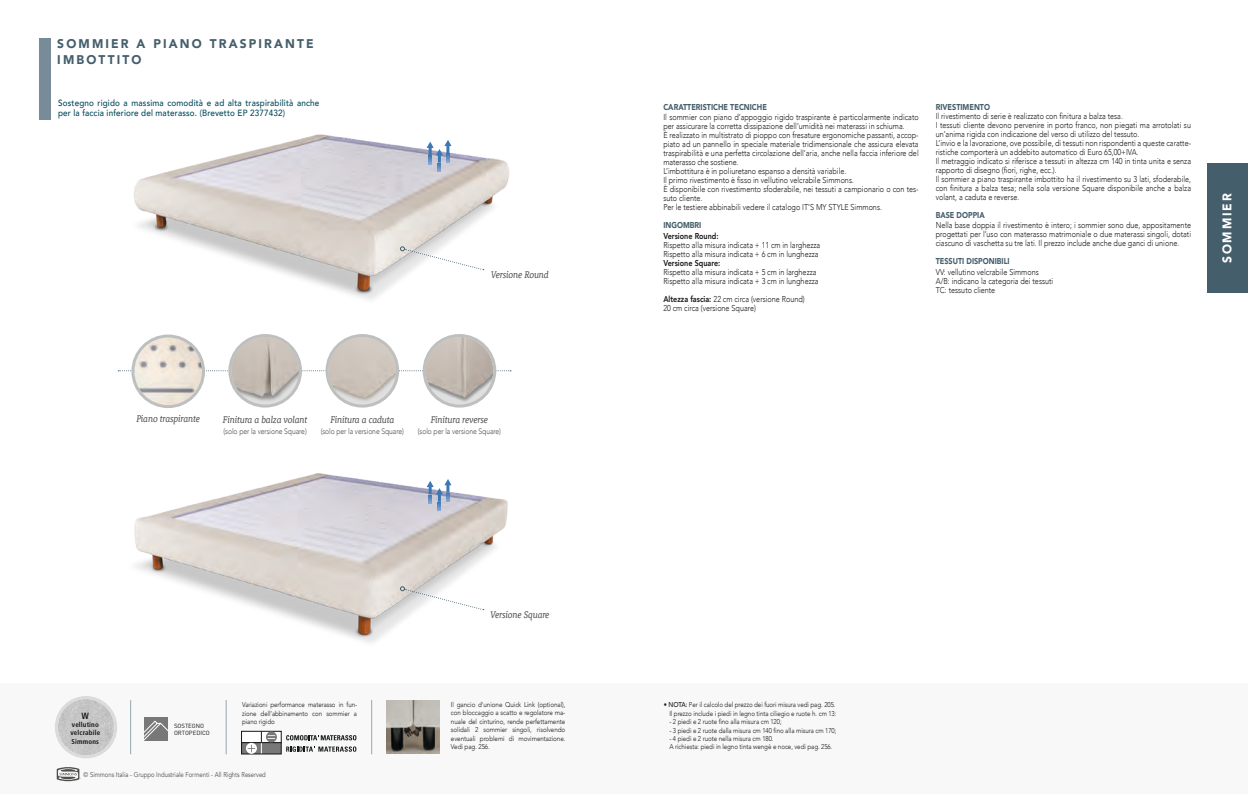
<style>
.page{position:relative;width:1248px;height:794px;background:#fff}
.page>*{position:absolute;margin:0;border:0;box-sizing:border-box;transform-origin:0 0}
.t1{font:900 12.6px/16px "Avenir";letter-spacing:.18em;color:#445e6b;scale:.95 1}
.t2{font:900 12.6px "Avenir";letter-spacing:.16em;color:#fff;scale:.95 1}
.t3{font:italic 10px "Rooney";letter-spacing:-.01em;color:#4e4e4d;scale:.85 1}
.t4{font:500 9px/10px "Avenir";letter-spacing:.02em;color:#03495b;scale:.9 1}
.t5{font:700 condensed 9px "Frutiger";color:#151616}
.t6{font:300 8.5px/9px "Avenir";color:#151616;scale:.85 1}
.t7{font:900 8.5px "Avenir";color:#445e6b;scale:.85 1}
.t8{font:800 8.5px "Avenir";color:#151616;scale:.85 1}
.t9{font:300 8px "Avenir";letter-spacing:-.01em;color:#4e4e4d;scale:.85 1}
.t10{font:300 7px/8.4px "Avenir";letter-spacing:-.01em;color:#151616;text-align:right;scale:.89 1}
.t11{font:300 7px/8.4px "Avenir";letter-spacing:-.01em;color:#151616;text-align:justify;scale:.9 1}
.t12{font:300 7px/8.4px "Avenir";letter-spacing:-.01em;color:#151616;text-align:justify;scale:.88 1}
.t13{font:7px "Avenir";color:#4e4e4d;scale:.85 1}
.t14{font:700 condensed 7px/8.4px "Frutiger";letter-spacing:.02em;color:#151616}
.t15{font:6px/7.2px "DIN";color:#151616}
.s1{font-weight:800}
.s2{font-weight:400}
.s3{font-weight:500}
</style>
<div class="page">
<div style="left:0;top:683px;width:1247px;height:111px;background:#f8f8f8"></div>
<img style="left:134px;top:134px;width:376px;height:166px">
<img style="left:134px;top:473px;width:374px;height:170px">
<svg style="left:118px;top:370px;width:393px;height:1px"></svg>
<div style="left:131px;top:334px;width:74px;height:74px;border:3px solid #bebfbf;border-radius:50%"></div>
<div style="left:39px;top:38px;width:12px;height:81px;background:#778c98"></div>
<svg style="left:230px;top:335px;width:70px;height:71px"></svg>
<img style="left:231px;top:337px;width:68px;height:67px;border-radius:34px">
<div style="left:228px;top:334px;width:74px;height:73px;border:3px solid #bebfbf;border-radius:50%"></div>
<svg style="left:327px;top:335px;width:70px;height:71px"></svg>
<img style="left:328px;top:337px;width:68px;height:67px;border-radius:34px">
<div style="left:325px;top:334px;width:74px;height:73px;border:3px solid #bebfbf;border-radius:50%"></div>
<img style="left:426px;top:337px;width:67px;height:67px">
<div style="left:422px;top:334px;width:74px;height:73px;border:3px solid #bebfbf;border-radius:50%"></div>
<svg style="left:400px;top:586px;width:84px;height:24px"></svg>
<svg style="left:400px;top:246px;width:84px;height:25px"></svg>
<svg style="left:426px;top:479px;width:25px;height:32px"></svg>
<svg style="left:426px;top:140px;width:25px;height:32px"></svg>
<img style="left:386px;top:700px;width:53px;height:54px">
<svg style="left:286px;top:735px;width:70px;height:5px"></svg>
<svg style="left:286px;top:746px;width:70px;height:5px"></svg>
<div style="left:241px;top:731px;width:40px;height:11px;background:#fff"></div>
<div style="left:241px;top:731px;width:40px;height:11px;border:1px solid #151616"></div>
<div style="left:241px;top:742px;width:40px;height:12px;background:#777877"></div>
<svg style="left:261px;top:731px;width:1px;height:21px"></svg>
<div style="left:241px;top:742px;width:40px;height:12px;border:1px solid #151616"></div>
<svg style="left:246px;top:743px;width:11px;height:11px"></svg>
<svg style="left:266px;top:731px;width:11px;height:11px"></svg>
<svg style="left:268px;top:735px;width:7px;height:4px"></svg>
<svg style="left:248px;top:744px;width:7px;height:8px"></svg>
<div style="left:144px;top:717px;width:24px;height:23px;background:#777877"></div>
<svg style="left:144px;top:721px;width:24px;height:19px"></svg>
<hr style="left:130px;top:700px;width:1px;height:54px;background:#95a8b4">
<hr style="left:226px;top:700px;width:1px;height:54px;background:#95a8b4">
<hr style="left:371px;top:700px;width:1px;height:54px;background:#95a8b4">
<img style="left:58px;top:699px;width:56px;height:56px;border-radius:28px">
<div style="left:55px;top:696px;width:62px;height:62px;border:3px solid #dbdcdc;border-radius:50%"></div>
<img style="left:134px;top:337px;width:68px;height:68px;border-radius:34px">
<div style="left:1207px;top:163px;width:40px;height:130px;background:#445e6b"></div>
<svg style="left:57px;top:767px;width:24px;height:14px"></svg>
<h1 class="t1" style="left:57px;top:35px;width:271px">SOMMIER A PIANO TRASPIRANTE<br>IMBOTTITO</h1>
<p class="t4" style="left:58px;top:97px;width:292px">Sostegno rigido a massima comodità e ad alta traspirabilità anche per la faccia inferiore del materasso. (Brevetto EP 2377432)</p>
<p class="t3" style="left:490px;top:268px;width:70px">Versione Round</p>
<p class="t3" style="left:136px;top:412px;width:76px">Piano traspirante</p>
<p class="t3" style="left:223px;top:412px;width:101px">Finitura a balza volant</p>
<p class="t9" style="left:223px;top:426px;width:99px">(solo per la versione Square)</p>
<p class="t3" style="left:330px;top:412px;width:77px">Finitura a caduta</p>
<p class="t9" style="left:321px;top:426px;width:99px">(solo per la versione Square)</p>
<p class="t3" style="left:431px;top:412px;width:69px">Finitura reverse</p>
<p class="t9" style="left:418px;top:426px;width:99px">(solo per la versione Square)</p>
<p class="t5" style="left:82px;top:710px;width:9px">W</p>
<p class="t14" style="left:70px;top:720px;width:31px">vellutino velcrabile<br>Simmons</p>
<p class="t15" style="left:174px;top:722px;width:37px">SOSTEGNO<br>ORTOPEDICO</p>
<p class="t12" style="left:242px;top:700px;width:132px">Variazioni performance materasso in fun&shy;zione dell’abbinamento con sommier a piano rigido</p>
<p class="t13" style="left:84px;top:770px;width:216px">© Simmons Italia - Gruppo Industriale Formenti - All Rights Reserved</p>
<p class="t3" style="left:490px;top:607px;width:71px">Versione Square</p>
<p class="t11" style="left:451px;top:700px;width:129px">Il gancio d’unione Quick Link (optional), con bloccaggio a scatto e regolatore ma&shy;nuale del cinturino, rende perfettamente solidali 2 sommier singoli, risolvendo eventuali problemi di movimentazione.<br>Vedi pag. 256.</p>
<p class="t7" style="left:663px;top:100px;width:123px">CARATTERISTICHE TECNICHE</p>
<p class="t6" style="left:663px;top:113px;width:302px">Il sommier con piano d’appoggio rigido traspirante è particolarmente indicato per assicurare la corretta dissipazione dell’umidità nei materassi in schiuma.<br>È realizzato in multistrato di pioppo con fresature ergonomiche passanti, accop&shy;piato ad un pannello in speciale materiale tridimensionale che assicura elevata traspirabilità e una perfetta circolazione dell’aria, anche nella faccia inferiore del materasso che sostiene.<br>L’imbottitura è in poliuretano espanso a densità variabile.<br>Il primo rivestimento è fisso in vellutino velcrabile Simmons.<br>È disponibile con rivestimento sfoderabile, nei tessuti a campionario o con tes&shy;suto cliente.<br>Per le testiere abbinabili vedere il catalogo IT’S MY STYLE Simmons.</p>
<p class="t7" style="left:663px;top:218px;width:46px">INGOMBRI</p>
<p class="t8" style="left:663px;top:229px;width:66px">Versione Round:</p>
<p class="t6" style="left:663px;top:240px;width:186px">Rispetto alla misura indicata + 11 cm in larghezza<br>Rispetto alla misura indicata + 6 cm in lunghezza</p>
<p class="t8" style="left:663px;top:256px;width:69px">Versione Square:</p>
<p class="t6" style="left:663px;top:267px;width:184px">Rispetto alla misura indicata + 5 cm in larghezza<br>Rispetto alla misura indicata + 3 cm in lunghezza</p>
<p class="t6" style="left:663px;top:294px;width:168px"><span class="s1">Altezza fascia:</span> 22 cm circa (versione Round)<br>20 cm circa (versione Square)</p>
<p class="t7" style="left:935px;top:100px;width:65px">RIVESTIMENTO</p>
<p class="t6" style="left:935px;top:111px;width:302px">Il rivestimento di serie è realizzato con finitura a balza tesa.<br>I tessuti cliente devono pervenire in porto franco, non piegati ma arrotolati su un’anima rigida con indicazione del verso di utilizzo del tessuto.<br>L’invio e la lavorazione, ove possibile, di tessuti non rispondenti a queste caratte&shy;ristiche comporterà un addebito automatico di Euro 65,00+IVA.<br>Il metraggio indicato si riferisce a tessuti in altezza cm 140 in tinta unita e senza rapporto di disegno (fiori, righe, ecc.).<br>Il sommier a piano traspirante imbottito ha il rivestimento su 3 lati, sfoderabile, con finitura a balza tesa; nella sola versione Square disponibile anche a balza volant, a caduta e reverse.</p>
<p class="t7" style="left:935px;top:208px;width:59px">BASE DOPPIA</p>
<p class="t6" style="left:935px;top:221px;width:302px;text-align:justify">Nella base doppia il rivestimento è intero; i sommier sono due, appositamente progettati per l’uso con materasso matrimoniale o due materassi singoli, dotati ciascuno di vaschetta su tre lati. Il prezzo include anche due ganci di unione.</p>
<p class="t7" style="left:935px;top:254px;width:89px">TESSUTI DISPONIBILI</p>
<p class="t6" style="left:935px;top:267px;width:140px">VV: vellutino velcrabile Simmons<br>A/B: indicano la categoria dei tessuti<br>TC: tessuto cliente</p>
<h1 class="t2" style="left:1216px;top:263px;width:75px;rotate:-90deg">SOMMIER</h1>
<p class="t10" style="left:663px;top:700px;width:195px"><span class="s2">•</span> <span class="s3">NOTA:</span> Per il calcolo del prezzo dei fuori misura vedi pag. 205.<br>Il prezzo include i piedi in legno tinta ciliegio e ruote h. cm 13:</p>
<p class="t10" style="left:669px;top:717px;width:128px">- 2 piedi e 2 ruote fino alla misura cm 120;</p>
<p class="t10" style="left:669px;top:726px;width:189px">- 3 piedi e 2 ruote dalla misura cm 140 fino alla misura cm 170;</p>
<p class="t10" style="left:669px;top:734px;width:185px;text-align:left">- 4 piedi e 2 ruote nella misura cm 180.<br>A richiesta: piedi in legno tinta wengè e noce, vedi pag. 256.</p>
</div>
